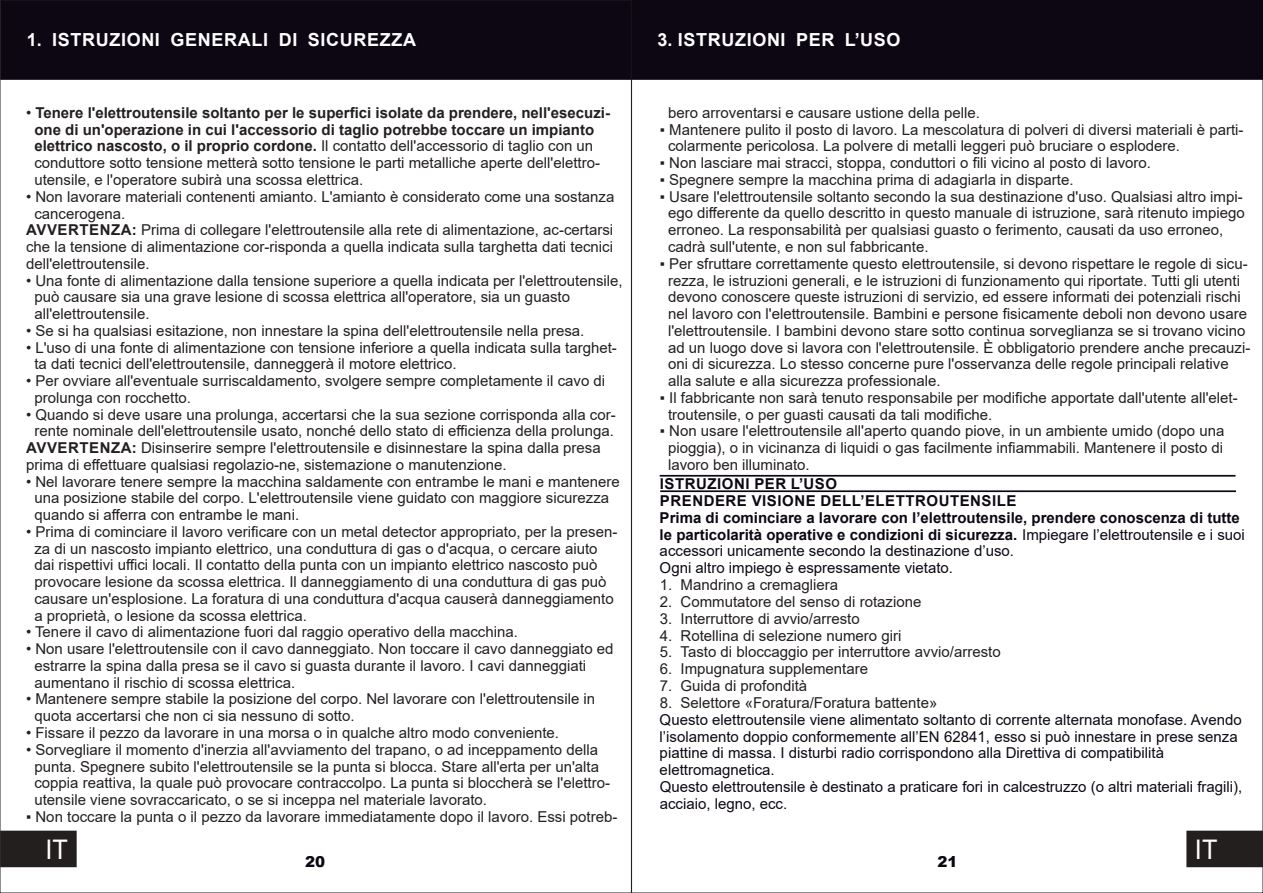
<style>
.page{position:relative;width:1263px;height:893px;background:#fff}
.page>*{position:absolute;margin:0;border:0;box-sizing:border-box;transform-origin:0 0}
.t1{font:27px "Arial";color:#fff;scale:.93 1}
.t2{font:700 18px "Arial";letter-spacing:.035em;color:#fff}
.t3{font:15px/16.8px "Arial";color:#241f1f}
.t4{font:700 15px/16.8px "Arial";color:#241f1f}
.t5{font:15px/16.8px "Arial";color:#0d0714}
.t6{font:700 15px/16.8px "Arial";color:#0d0714}
.t7{font:900 15px "Arial";color:#0d0714}
.s1{font-weight:400}
.s2{font-weight:700}
</style>
<div class="page">
<div style="left:2px;top:2px;width:628px;height:78px;background:#0d0714"></div>
<div style="left:0;top:831px;width:77px;height:36px;background:#241f1f"></div>
<div style="left:631px;top:0;width:632px;height:80px;background:#0d0714"></div>
<svg style="left:660px;top:490px;width:577px;height:3px"></svg>
<svg style="left:659px;top:474px;width:577px;height:3px"></svg>
<div style="left:1186px;top:831px;width:77px;height:36px;background:#241f1f"></div>
<p class="t2" style="left:27px;top:33px;width:391px">1. ISTRUZIONI GENERALI DI SICUREZZA</p>
<p class="t2" style="left:658px;top:33px;width:244px">3. ISTRUZIONI PER L’USO</p>
<p class="t4" style="left:34px;top:106px;width:577px;text-indent:-8px"><span class="s1">•</span> Tenere l'elettroutensile soltanto per le superfici isolate da prendere, nell'esecuzi&shy;one di un'operazione in cui l'accessorio di taglio potrebbe toccare un impianto elettrico nascosto, o il proprio cordone. <span class="s1">Il contatto dell'accessorio di taglio con un conduttore sotto tensione metterà sotto tensione le parti metalliche aperte dell'elettro&shy;utensile, e l'operatore subirà una scossa elettrica.</span></p>
<p class="t3" style="left:26px;top:189px;width:590px">• Non lavorare materiali contenenti amianto. L'amianto è considerato come una sostanza</p>
<p class="t3" style="left:34px;top:206px;width:92px">cancerogena.</p>
<p class="t3" style="left:26px;top:223px;width:588px"><span class="s2">AVVERTENZA:</span> Prima di collegare l'elettroutensile alla rete di alimentazione, ac-certarsi</p>
<p class="t3" style="left:26px;top:240px;width:588px">che la tensione di alimentazione cor-risponda a quella indicata sulla targhetta dati tecnici</p>
<p class="t3" style="left:26px;top:256px;width:125px">dell'elettroutensile.</p>
<p class="t3" style="left:34px;top:273px;width:590px;text-indent:-8px">• Una fonte di alimentazione dalla tensione superiore a quella indicata per l'elettroutensile, può causare sia una grave lesione di scossa elettrica all'operatore, sia un guasto all'elettroutensile.</p>
<p class="t3" style="left:26px;top:323px;width:560px">• Se si ha qualsiasi esitazione, non innestare la spina dell'elettroutensile nella presa.</p>
<p class="t3" style="left:34px;top:340px;width:584px;text-indent:-8px">• L'uso di una fonte di alimentazione con tensione inferiore a quella indicata sulla targhet&shy;ta dati tecnici dell'elettroutensile, danneggerà il motore elettrico.</p>
<p class="t3" style="left:34px;top:374px;width:572px;text-indent:-8px">• Per ovviare all'eventuale surriscaldamento, svolgere sempre completamente il cavo di prolunga con rocchetto.</p>
<p class="t3" style="left:26px;top:407px;width:591px">• Quando si deve usare una prolunga, accertarsi che la sua sezione corrisponda alla cor-</p>
<p class="t3" style="left:34px;top:424px;width:581px">rente nominale dell'elettroutensile usato, nonché dello stato di efficienza della prolunga.</p>
<p class="t3" style="left:26px;top:441px;width:576px"><span class="s2">AVVERTENZA:</span> Disinserire sempre l'elettroutensile e disinnestare la spina dalla presa</p>
<p class="t3" style="left:26px;top:458px;width:482px">prima di effettuare qualsiasi regolazio-ne, sistemazione o manutenzione.</p>
<p class="t3" style="left:34px;top:474px;width:587px;text-indent:-8px">• Nel lavorare tenere sempre la macchina saldamente con entrambe le mani e mantenere una posizione stabile del corpo. L'elettroutensile viene guidato con maggiore sicurezza quando si afferra con entrambe le mani.</p>
<p class="t3" style="left:34px;top:525px;width:584px;text-indent:-8px">• Prima di cominciare il lavoro verificare con un metal detector appropriato, per la presen&shy;za di un nascosto impianto elettrico, una conduttura di gas o d'acqua, o cercare aiuto dai rispettivi uffici locali. Il contatto della punta con un impianto elettrico nascosto può provocare lesione da scossa elettrica. Il danneggiamento di una conduttura di gas può causare un'esplosione. La foratura di una conduttura d'acqua causerà danneggiamento a proprietà, o lesione da scossa elettrica.</p>
<p class="t3" style="left:26px;top:625px;width:493px">• Tenere il cavo di alimentazione fuori dal raggio operativo della macchina.</p>
<p class="t3" style="left:34px;top:642px;width:581px;text-indent:-8px">• Non usare l'elettroutensile con il cavo danneggiato. Non toccare il cavo danneggiato ed estrarre la spina dalla presa se il cavo si guasta durante il lavoro. I cavi danneggiati aumentano il rischio di scossa elettrica.</p>
<p class="t3" style="left:34px;top:692px;width:562px;text-indent:-8px">• Mantenere sempre stabile la posizione del corpo. Nel lavorare con l'elettroutensile in quota accertarsi che non ci sia nessuno di sotto.</p>
<p class="t3" style="left:26px;top:726px;width:534px">• Fissare il pezzo da lavorare in una morsa o in qualche altro modo conveniente.</p>
<p class="t3" style="left:34px;top:742px;width:577px;text-indent:-8px">• Sorvegliare il momento d'inerzia all'avviamento del trapano, o ad inceppamento della punta. Spegnere subito l'elettroutensile se la punta si blocca. Stare all'erta per un'alta coppia reattiva, la quale può provocare contraccolpo. La punta si bloccherà se l'elettro&shy;utensile viene sovraccaricato, o se si inceppa nel materiale lavorato.</p>
<p class="t3" style="left:26px;top:809px;width:593px">▪ Non toccare la punta o il pezzo da lavorare immediatamente dopo il lavoro. Essi potreb-</p>
<p class="t3" style="left:668px;top:106px;width:313px">bero arroventarsi e causare ustione della pelle.</p>
<p class="t3" style="left:668px;top:122px;width:577px;text-indent:-8px">▪ Mantenere pulito il posto di lavoro. La mescolatura di polveri di diversi materiali è parti&shy;colarmente pericolosa. La polvere di metalli leggeri può bruciare o esplodere.</p>
<p class="t3" style="left:660px;top:156px;width:493px">▪ Non lasciare mai stracci, stoppa, conduttori o fili vicino al posto di lavoro.</p>
<p class="t3" style="left:660px;top:173px;width:415px">▪ Spegnere sempre la macchina prima di adagiarla in disparte.</p>
<p class="t3" style="left:668px;top:189px;width:578px;text-indent:-8px">▪ Usare l'elettroutensile soltanto secondo la sua destinazione d'uso. Qualsiasi altro impi&shy;ego differente da quello descritto in questo manuale di istruzione, sarà ritenuto impiego erroneo. La responsabilità per qualsiasi guasto o ferimento, causati da uso erroneo, cadrà sull'utente, e non sul fabbricante.</p>
<p class="t3" style="left:668px;top:256px;width:584px;text-indent:-8px">▪ Per sfruttare correttamente questo elettroutensile, si devono rispettare le regole di sicu&shy;rezza, le istruzioni generali, e le istruzioni di funzionamento qui riportate. Tutti gli utenti devono conoscere queste istruzioni di servizio, ed essere informati dei potenziali rischi nel lavoro con l'elettroutensile. Bambini e persone fisicamente deboli non devono usare l'elettroutensile. I bambini devono stare sotto continua sorveglianza se si trovano vicino ad un luogo dove si lavora con l'elettroutensile. È obbligatorio prendere anche precauzi&shy;oni di sicurezza. Lo stesso concerne pure l'osservanza delle regole principali relative alla salute e alla sicurezza professionale.</p>
<p class="t3" style="left:668px;top:391px;width:571px;text-indent:-8px">▪ Il fabbricante non sarà tenuto responsabile per modifiche apportate dall'utente all'elet&shy;troutensile, o per guasti causati da tali modifiche.</p>
<p class="t3" style="left:668px;top:424px;width:558px;text-align:justify;text-indent:-8px">▪ Non usare l'elettroutensile all'aperto quando piove, in un ambiente umido (dopo una pioggia), o in vicinanza di liquidi o gas facilmente infiammabili. Mantenere il posto di lavoro ben illuminato.</p>
<p class="t6" style="left:660px;top:477px;width:587px">ISTRUZIONI PER L’USO<br>PRENDERE VISIONE DELL’ELETTROUTENSILE<br>Prima di cominciare a lavorare con l’elettroutensile, prendere conoscenza di tutte le particolarità operative e condizioni di sicurezza. <span class="s1">Impiegare l’elettroutensile e i suoi accessori unicamente secondo la destinazione d’uso.<br>Ogni altro impiego è espressamente vietato.</span></p>
<p class="t3" style="left:660px;top:578px;width:342px">1 . Mandrino a cremagliera<br>2 . Commutatore del senso di rotazione<br>3 . Interruttore di avvio/arresto<br>4 . Rotellina di selezione numero giri<br>5 . Tasto di bloccaggio per interruttore avvio/arresto 6 . Impugnatura supplementare<br>7 . Guida di profondità<br>8 . Selettore «Foratura/Foratura battente»</p>
<p class="t5" style="left:660px;top:712px;width:584px">Questo elettroutensile viene alimentato soltanto di corrente alternata monofase. Avendo l’isolamento doppio conformemente all’EN 62841, esso si può innestare in prese senza piattine di massa. I disturbi radio corrispondono alla Direttiva di compatibilità elettromagnetica.<br>Questo elettroutensile è destinato a praticare fori in calcestruzzo (o altri materiali fragili), acciaio, legno, ecc.</p>
<h1 class="t1" style="left:46px;top:839px;width:26px">IT</h1>
<p class="t7" style="left:305px;top:856px;width:22px">20</p>
<p class="t7" style="left:938px;top:856px;width:22px">21</p>
<h1 class="t1" style="left:1195px;top:839px;width:26px">IT</h1>
</div>
